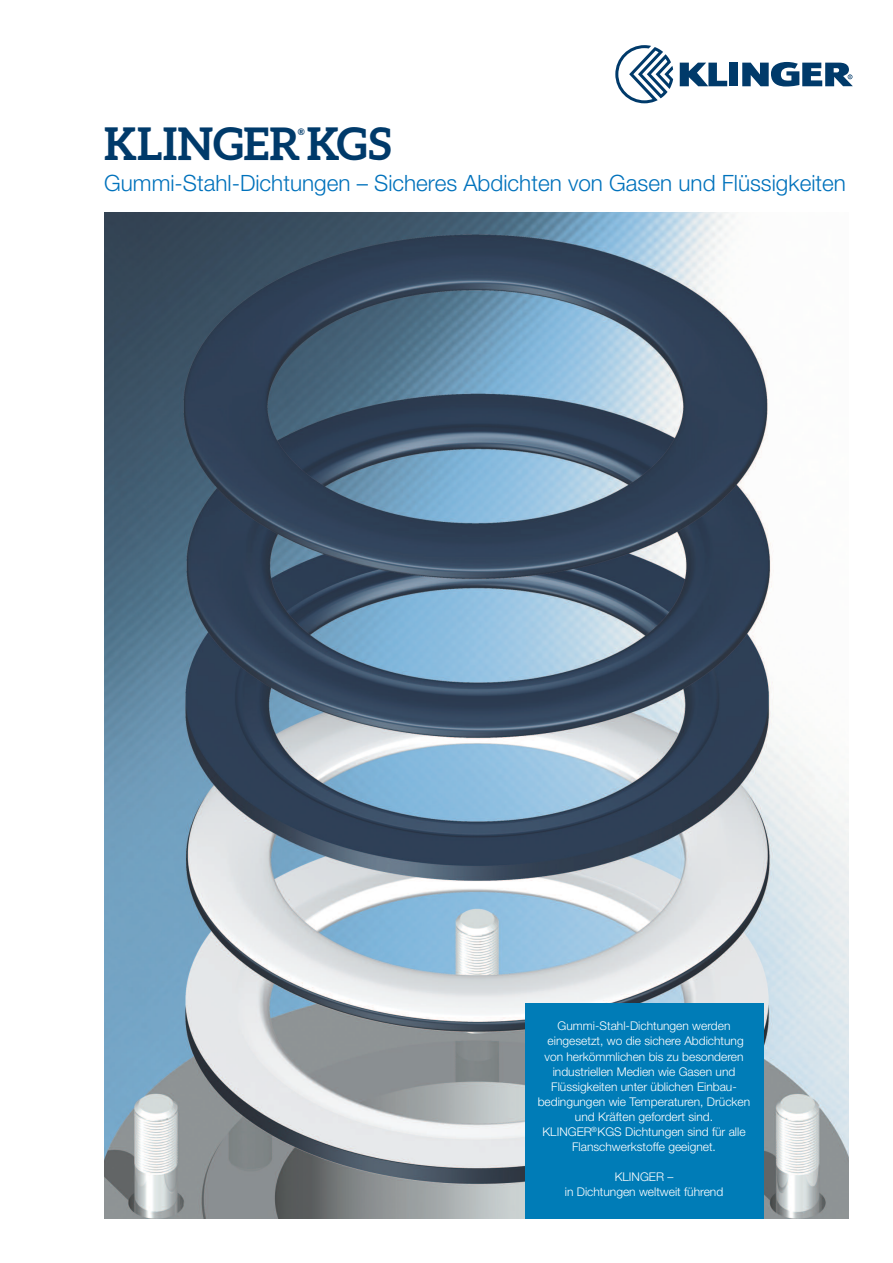
<style>
.page{position:relative;width:893px;height:1263px;background:#fff}
.page>*{position:absolute;margin:0;border:0;box-sizing:border-box;transform-origin:0 0}
.t1{font:700 45px "Aleo";color:#003a6a}
.t2{font:300 22.5px "Helvetica Neue LT Pro";color:#0072bc}
.t3{font:300 12px/15px "Helvetica Neue LT Pro";color:#fff;text-align:center}
.t4{font:700 9px "Aleo";color:#003a6a}
</style>
<div class="page">
<div style="left:729px;top:63px;width:9px;height:23px;background:#003a6a"></div>
<svg style="left:680px;top:63px;width:47px;height:23px"></svg>
<svg style="left:742px;top:62px;width:111px;height:24px"></svg>
<svg style="left:615px;top:45px;width:58px;height:58px"></svg>
<img style="left:104px;top:213px;width:744px;height:1005px">
<div style="left:525px;top:1003px;width:239px;height:215px;background:#007cb7"></div>
<h1 class="t1" style="left:104px;top:118px;width:289px">KLINGERKGS</h1>
<p class="t4" style="left:298px;top:126px;width:8px">®</p>
<h2 class="t2" style="left:104px;top:175px;width:743px">Gummi-Stahl-Dichtungen – Sicheres Abdichten von Gasen und Flüssigkeiten</h2>
<p class="t3" style="left:538px;top:1020px;width:214px">Gummi-Stahl-Dichtungen werden eingesetzt, wo die sichere Abdichtung von herkömmlichen bis zu besonderen industriellen Medien wie Gasen und Flüssigkeiten unter üblichen Einbau&shy;bedingungen wie Temperaturen, Drücken und Kräften gefordert sind.<br>KLINGER<sup>®</sup>KGS Dichtungen sind für alle Flanschwerkstoffe geeignet.</p>
<p class="t3" style="left:565px;top:1170px;width:160px">KLINGER –<br>in Dichtungen weltweit führend</p>
</div>
